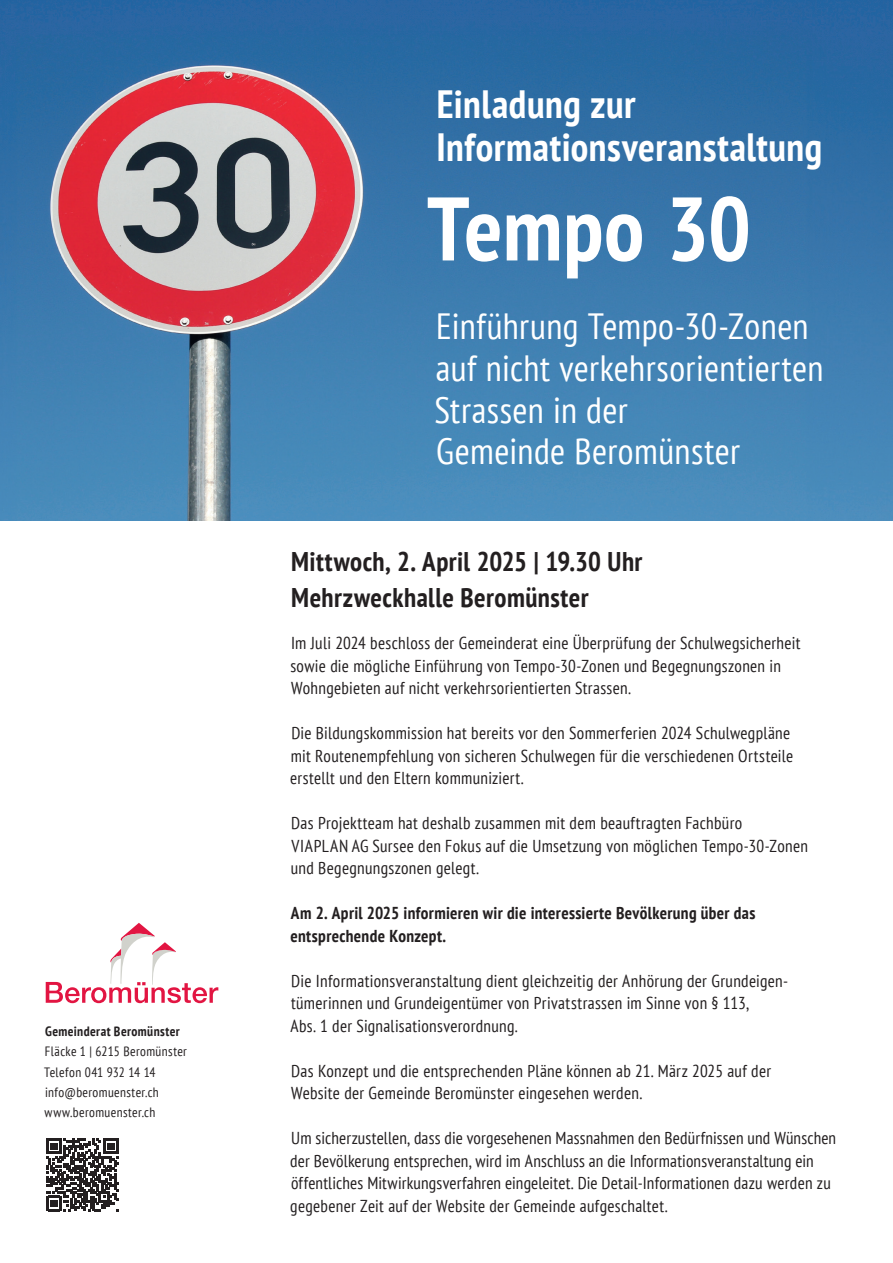
<style>
.page{position:relative;width:893px;height:1263px;background:#fff}
.page>*{position:absolute;margin:0;border:0;box-sizing:border-box;transform-origin:0 0}
.t1{font:700 condensed 90px "PT Sans";color:#fff}
.t2{font:700 condensed 39.3px/42.6px "PT Sans";letter-spacing:.015em;color:#fff}
.t3{font:condensed 36.45px/41.8px "PT Sans";letter-spacing:.01em;color:#fff}
.t4{font:700 condensed 27px/36px "PT Sans";letter-spacing:.015em;color:#231f20}
.t5{font:condensed 17.25px/22.5px "PT Sans";letter-spacing:.015em;color:#231f20}
.t6{font:700 condensed 17.25px/22.5px "PT Sans";letter-spacing:.02em;color:#231f20}
.t7{font:condensed 13.5px/20.2px "PT Sans";letter-spacing:.03em;color:#231f20}
.t8{font:700 condensed 13.5px "PT Sans";letter-spacing:.03em;color:#231f20}
</style>
<div class="page">
<img style="left:0;top:0;width:893px;height:521px">
<svg style="left:46px;top:923px;width:172px;height:80px"></svg>
<svg style="left:46px;top:1139px;width:73px;height:72px"></svg>
<p class="t8" style="left:45px;top:1022px;width:136px">Gemeinderat Beromünster</p>
<p class="t7" style="left:44px;top:1041px;width:144px">Fläcke 1 | 6215 Beromünster<br>Telefon 041 932 14 14 info@beromuenster.ch www.beromuenster.ch</p>
<h2 class="t2" style="left:436px;top:82px;width:388px">Einladung zur<br>Informationsveranstaltung</h2>
<h1 class="t1" style="left:427px;top:169px;width:325px">Tempo 30</h1>
<h3 class="t3" style="left:435px;top:304px;width:390px">Einführung Tempo-30-Zonen auf nicht verkehrsorientierten<br>Strassen in der<br>Gemeinde Beromünster</h3>
<h3 class="t4" style="left:291px;top:543px;width:353px">Mittwoch, 2. April 2025 | 19.30 Uhr<br>Mehrzweckhalle Beromünster</h3>
<p class="t5" style="left:290px;top:632px;width:512px">Im Juli 2024 beschloss der Gemeinderat eine Überprüfung der Schulwegsicherheit sowie die mögliche Einführung von Tempo-30-Zonen und Begegnungszonen in<br>Wohngebieten auf nicht verkehrsorientierten Strassen.</p>
<p class="t5" style="left:290px;top:722px;width:504px">Die Bildungskommission hat bereits vor den Sommerferien 2024 Schulwegpläne mit Routenempfehlung von sicheren Schulwegen für die verschiedenen Ortsteile erstellt und den Eltern kommuniziert.</p>
<p class="t5" style="left:291px;top:812px;width:519px">Das Projektteam hat deshalb zusammen mit dem beauftragten Fachbüro<br>VIAPLAN AG Sursee den Fokus auf die Umsetzung von möglichen Tempo-30-Zonen und Begegnungszonen gelegt.</p>
<p class="t6" style="left:290px;top:902px;width:466px">Am 2. April 2025 informieren wir die interessierte Bevölkerung über das entsprechende Konzept.</p>
<p class="t5" style="left:290px;top:969px;width:499px">Die Informationsveranstaltung dient gleichzeitig der Anhörung der Grundeigen&shy;tümerinnen und Grundeigentümer von Privatstrassen im Sinne von § 113,<br>Abs. 1 der Signalisationsverordnung.</p>
<p class="t5" style="left:291px;top:1059px;width:481px">Das Konzept und die entsprechenden Pläne können ab 21. März 2025 auf der<br>Website der Gemeinde Beromünster eingesehen werden.</p>
<p class="t5" style="left:290px;top:1127px;width:547px">Um sicherzustellen, dass die vorgesehenen Massnahmen den Bedürfnissen und Wünschen der Bevölkerung entsprechen, wird im Anschluss an die Informationsveranstaltung ein öffentliches Mitwirkungsverfahren eingeleitet. Die Detail-Informationen dazu werden zu gegebener Zeit auf der Website der Gemeinde aufgeschaltet.</p>
</div>
